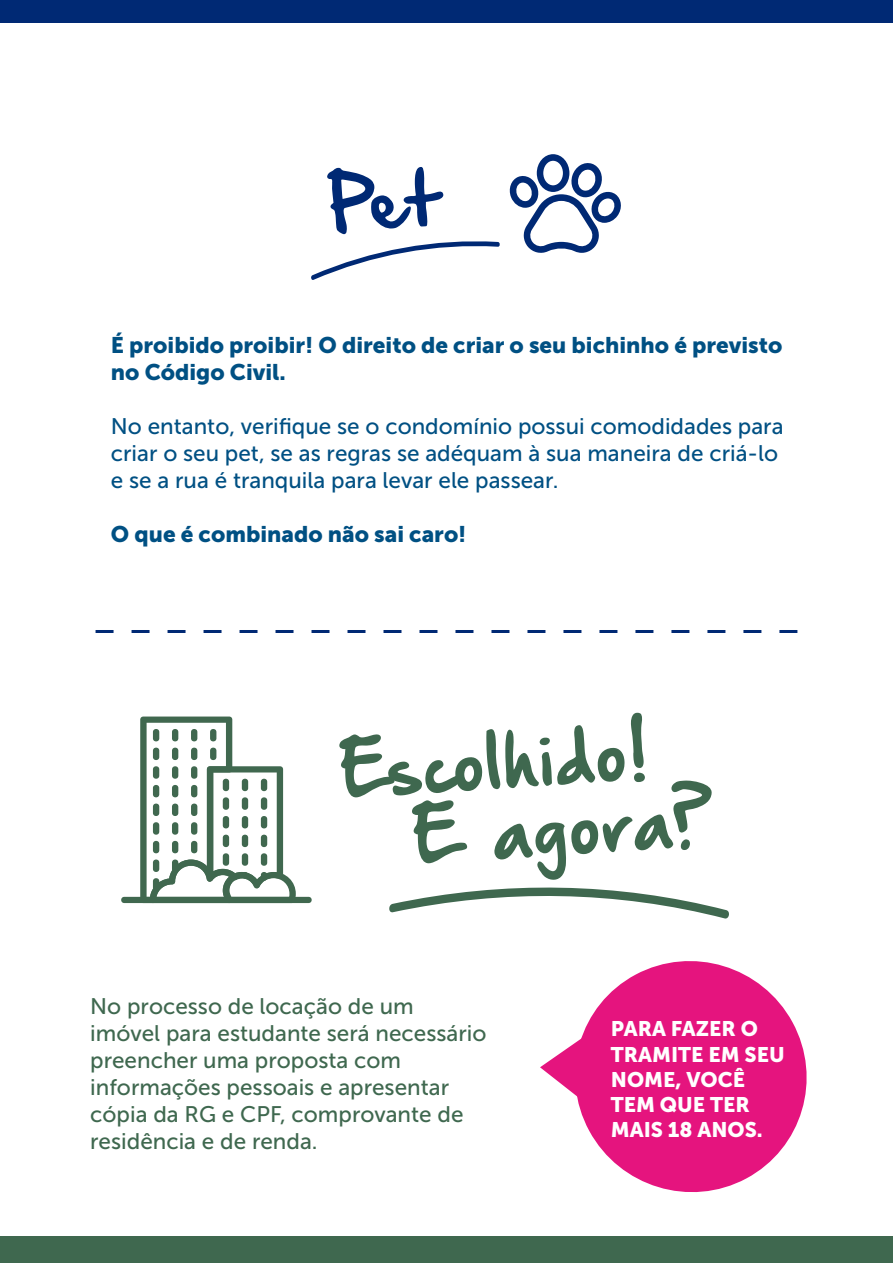
<style>
.page{position:relative;width:893px;height:1263px;background:#fff}
.page>*{position:absolute;margin:0;border:0;box-sizing:border-box;transform-origin:0 0}
.t1{font:64.5px/70.8px "Hand Of Sean Demo";color:#3f684f}
.t2{font:22.5px/27px "Museo Sans 500";color:#3f684f}
.t3{font:22.5px/27px "Museo Sans 500";color:#005083}
.t4{font:22.5px/27px "Museo Sans 900";color:#005083}
.t5{font:21px/25.2px "Museo Sans 900";color:#fff}
</style>
<div class="page">
<svg style="left:389px;top:887px;width:340px;height:32px"></svg>
<div style="left:0;top:0;width:893px;height:23px;background:#002974"></div>
<div style="left:0;top:1237px;width:893px;height:26px;background:#3f684f"></div>
<svg style="left:509px;top:154px;width:112px;height:99px"></svg>
<svg style="left:583px;top:961px;width:224px;height:232px;fill:#e5147e"></svg>
<svg style="left:540px;top:1021px;width:66px;height:97px"></svg>
<div style="left:121px;top:897px;width:191px;height:6px;background:#40684f;border-radius:3px"></div>
<svg style="left:140px;top:716px;width:156px;height:181px"></svg>
<svg style="left:96px;top:630px;width:701px;height:3px"></svg>
<svg style="left:311px;top:241px;width:189px;height:39px"></svg>
<p class="t4" style="left:111px;top:331px;width:673px">É proibido proibir! O direito de criar o seu bichinho é previsto no Código Civil.</p>
<p class="t3" style="left:111px;top:412px;width:674px">No entanto, verifique se o condomínio possui comodidades para criar o seu pet, se as regras se adéquam à sua maneira de criá-lo e se a rua é tranquila para levar ele passear.</p>
<p class="t4" style="left:111px;top:520px;width:357px">O que é combinado não sai caro!</p>
<h1 class="t1" style="left:406px;top:738px;width:303px;text-indent:-68px;rotate:-4deg">Escolhido!<br>E agora?</h1>
<p class="t2" style="left:90px;top:993px;width:398px">No processo de locação de um imóvel para estudante será necessário preencher uma proposta com informações pessoais e apresentar cópia da RG e CPF, comprovante de residência e de renda.</p>
<p class="t5" style="left:611px;top:1016px;width:175px">PARA FAZER O<br>TRAMITE EM SEU<br>NOME, VOCÊ<br>TEM QUE TER<br>MAIS 18 ANOS.</p>
</div>
